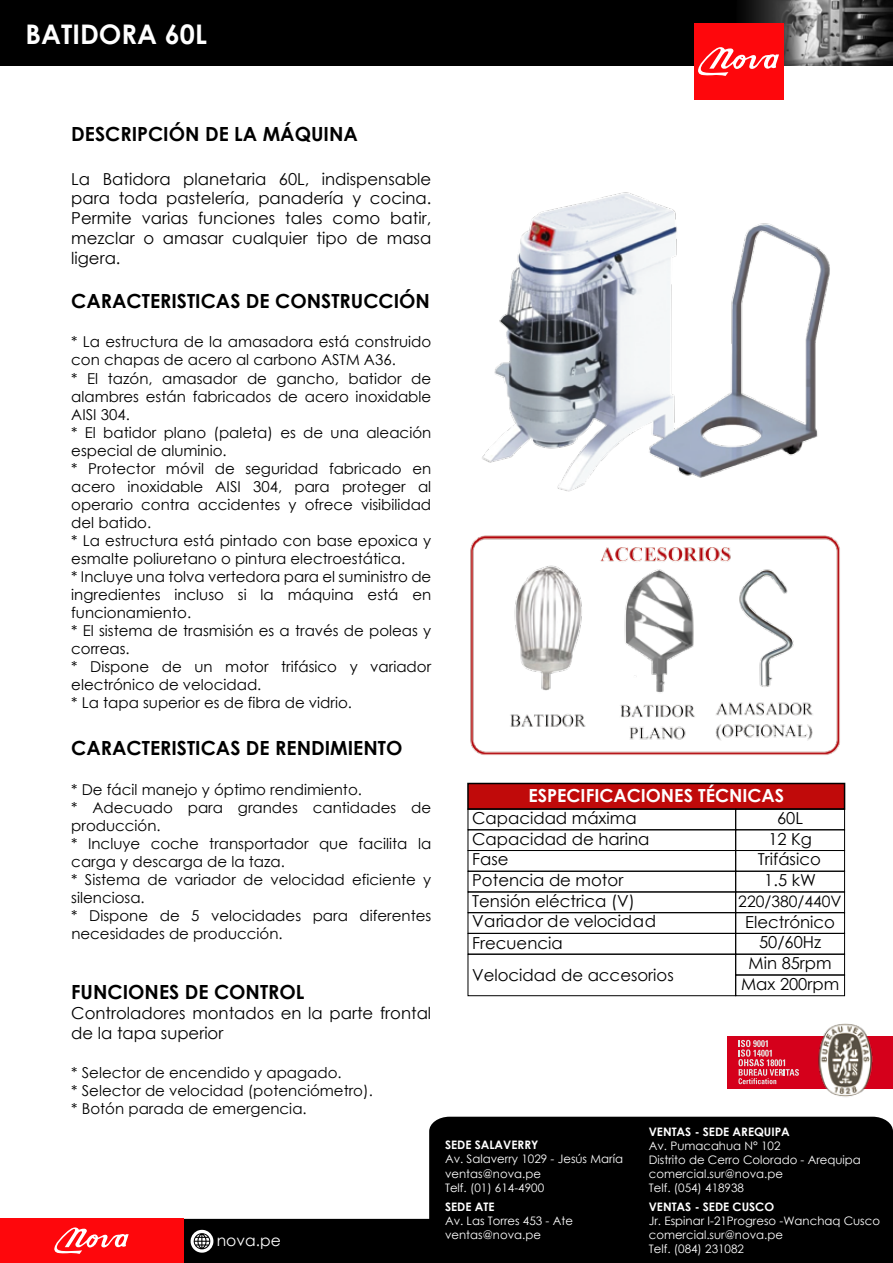
<style>
.page{position:relative;width:893px;height:1263px;background:#fff}
.page>*{position:absolute;margin:0;border:0;box-sizing:border-box;transform-origin:0 0}
.t1{font:700 27px "Century Gothic";color:#fff}
.t2{font:700 19.5px "Century Gothic";color:#000}
.t3{font:700 18px "Century Gothic";color:#fff}
.t4{font:16.5px/20.7px "Century Gothic";color:#000}
.t5{font:15.75px "Century Gothic";color:#000}
.t6{font:15.6px "Century Gothic";color:#fff}
.t7{font:15px/18px "Century Gothic";color:#000}
.t8{font:11.7px/14.1px "Century Gothic";color:#fff}
.t9{font:700 11.7px "Century Gothic";color:#fff}
</style>
<div class="page">
<div style="left:0;top:0;width:893px;height:66px;background:#000"></div>
<img style="left:744px;top:0;width:149px;height:66px">
<div style="left:694px;top:23px;width:89px;height:77px;background:#fe070c"></div>
<svg style="left:698px;top:47px;width:81px;height:29px"></svg>
<svg style="left:0;top:1117px;width:893px;height:146px;fill:#000"></svg>
<svg style="left:191px;top:1230px;width:22px;height:22px"></svg>
<div style="left:0;top:1219px;width:183px;height:44px;background:#fe070c"></div>
<svg style="left:54px;top:1227px;width:75px;height:27px"></svg>
<div style="left:727px;top:1036px;width:166px;height:53px;background:#d5001b"></div>
<svg style="left:738px;top:1040px;width:61px;height:44px"></svg>
<img style="left:818px;top:1023px;width:55px;height:74px">
<div style="left:467px;top:783px;width:378px;height:27px;background:#c00a0a;border:2px solid #000"></div>
<div style="left:468px;top:809px;width:268px;height:21px;border:1px solid #000"></div>
<div style="left:735px;top:809px;width:110px;height:21px;border:1px solid #000"></div>
<div style="left:468px;top:829px;width:268px;height:22px;border:1px solid #000"></div>
<div style="left:735px;top:829px;width:110px;height:22px;border:1px solid #000"></div>
<div style="left:468px;top:850px;width:268px;height:21px;border:1px solid #000"></div>
<div style="left:735px;top:850px;width:110px;height:21px;border:1px solid #000"></div>
<div style="left:468px;top:871px;width:268px;height:21px;border:1px solid #000"></div>
<div style="left:735px;top:871px;width:110px;height:21px;border:1px solid #000"></div>
<div style="left:468px;top:891px;width:268px;height:22px;border:1px solid #000"></div>
<div style="left:735px;top:891px;width:110px;height:22px;border:1px solid #000"></div>
<div style="left:468px;top:912px;width:268px;height:22px;border:1px solid #000"></div>
<div style="left:735px;top:912px;width:110px;height:22px;border:1px solid #000"></div>
<div style="left:468px;top:933px;width:268px;height:21px;border:1px solid #000"></div>
<div style="left:735px;top:933px;width:110px;height:21px;border:1px solid #000"></div>
<div style="left:468px;top:954px;width:268px;height:42px;border:1px solid #000"></div>
<div style="left:735px;top:954px;width:110px;height:21px;border:1px solid #000"></div>
<div style="left:735px;top:974px;width:110px;height:22px;border:1px solid #000"></div>
<img style="left:470px;top:192px;width:370px;height:563px">
<h1 class="t1" style="left:25px;top:13px;width:183px">BATIDORA 60L</h1>
<h2 class="t2" style="left:71px;top:119px;width:288px">DESCRIPCIÓN DE LA MÁQUINA</h2>
<p class="t4" style="left:71px;top:168px;width:362px;line-height:19.8px;text-align:justify">La Batidora planetaria 60L, indispensable para toda pastelería, panadería y cocina.<br>Permite varias funciones tales como batir, mezclar o amasar cualquier tipo de masa ligera.</p>
<h2 class="t2" style="left:71px;top:286px;width:360px">CARACTERISTICAS DE CONSTRUCCIÓN</h2>
<p class="t7" style="left:71px;top:333px;width:362px">* La estructura de la amasadora está construido con chapas de acero al carbono ASTM A36.<br>* El tazón, amasador de gancho, batidor de alambres están fabricados de acero inoxidable AISI 304.<br>* El batidor plano (paleta) es de una aleación especial de aluminio.<br>* Protector móvil de seguridad fabricado en acero inoxidable AISI 304, para proteger al operario contra accidentes y ofrece visibilidad del batido.<br>* La estructura está pintado con base epoxica y esmalte poliuretano o pintura electroestática.<br>* Incluye una tolva vertedora para el suministro de ingredientes incluso si la máquina está en funcionamiento.<br>* El sistema de trasmisión es a través de poleas y correas.<br>* Dispone de un motor trifásico y variador electrónico de velocidad.<br>* La tapa superior es de fibra de vidrio.</p>
<h2 class="t2" style="left:71px;top:733px;width:333px">CARACTERISTICAS DE RENDIMIENTO</h2>
<p class="t7" style="left:71px;top:780px;width:362px">* De fácil manejo y óptimo rendimiento.<br>* Adecuado para grandes cantidades de producción.<br>* Incluye coche transportador que facilita la carga y descarga de la taza.<br>* Sistema de variador de velocidad eficiente y silenciosa.<br>* Dispone de 5 velocidades para diferentes necesidades de producción.</p>
<h2 class="t2" style="left:71px;top:977px;width:235px">FUNCIONES DE CONTROL</h2>
<p class="t4" style="left:71px;top:1003px;width:361px;line-height:19.8px">Controladores montados en la parte frontal de la tapa superior</p>
<p class="t7" style="left:71px;top:1063px;width:303px">* Selector de encendido y apagado.<br>* Selector de velocidad (potenciómetro). * Botón parada de emergencia.</p>
<p class="t6" style="left:217px;top:1229px;width:66px">nova.pe</p>
<p class="t3" style="left:528px;top:782px;width:257px">ESPECIFICACIONES TÉCNICAS</p>
<p class="t4" style="left:472px;top:808px;width:166px">Capacidad máxima</p>
<p class="t4" style="left:758px;top:807px;width:64px;text-align:center">60L<br>12 Kg<br>Trifásico<br>1.5 kW</p>
<p class="t5" style="left:738px;top:890px;width:105px">220/380/440V</p>
<p class="t4" style="left:745px;top:911px;width:91px;text-align:center">Electrónico<br>50/60Hz</p>
<p class="t4" style="left:472px;top:828px;width:185px">Capacidad de harina<br>Fase<br>Potencia de motor<br>Tensión eléctrica (V)<br>Variador de velocidad<br>Frecuencia</p>
<p class="t4" style="left:472px;top:964px;width:203px">Velocidad de accesorios</p>
<p class="t4" style="left:748px;top:953px;width:85px">Min 85rpm</p>
<p class="t4" style="left:741px;top:973px;width:100px">Max 200rpm</p>
<p class="t9" style="left:445px;top:1136px;width:95px">SEDE SALAVERRY</p>
<p class="t8" style="left:445px;top:1152px;width:179px">Av. Salaverry 1029 - Jesús María ventas@nova.pe<br>Telf. (01) 614-4900</p>
<p class="t9" style="left:445px;top:1198px;width:51px">SEDE ATE</p>
<p class="t8" style="left:445px;top:1213px;width:129px">Av. Las Torres 453 - Ate ventas@nova.pe</p>
<p class="t9" style="left:649px;top:1122px;width:143px">VENTAS - SEDE AREQUIPA</p>
<p class="t8" style="left:649px;top:1138px;width:214px">Av. Pumacahua N° 102<br>Distrito de Cerro Colorado - Arequipa comercial.sur@nova.pe<br>Telf. (054) 418938</p>
<p class="t9" style="left:649px;top:1197px;width:127px">VENTAS - SEDE CUSCO</p>
<p class="t8" style="left:649px;top:1213px;width:233px">Jr. Espinar I-21Progreso -Wanchaq Cusco comercial.sur@nova.pe<br>Telf. (084) 231082</p>
</div>
